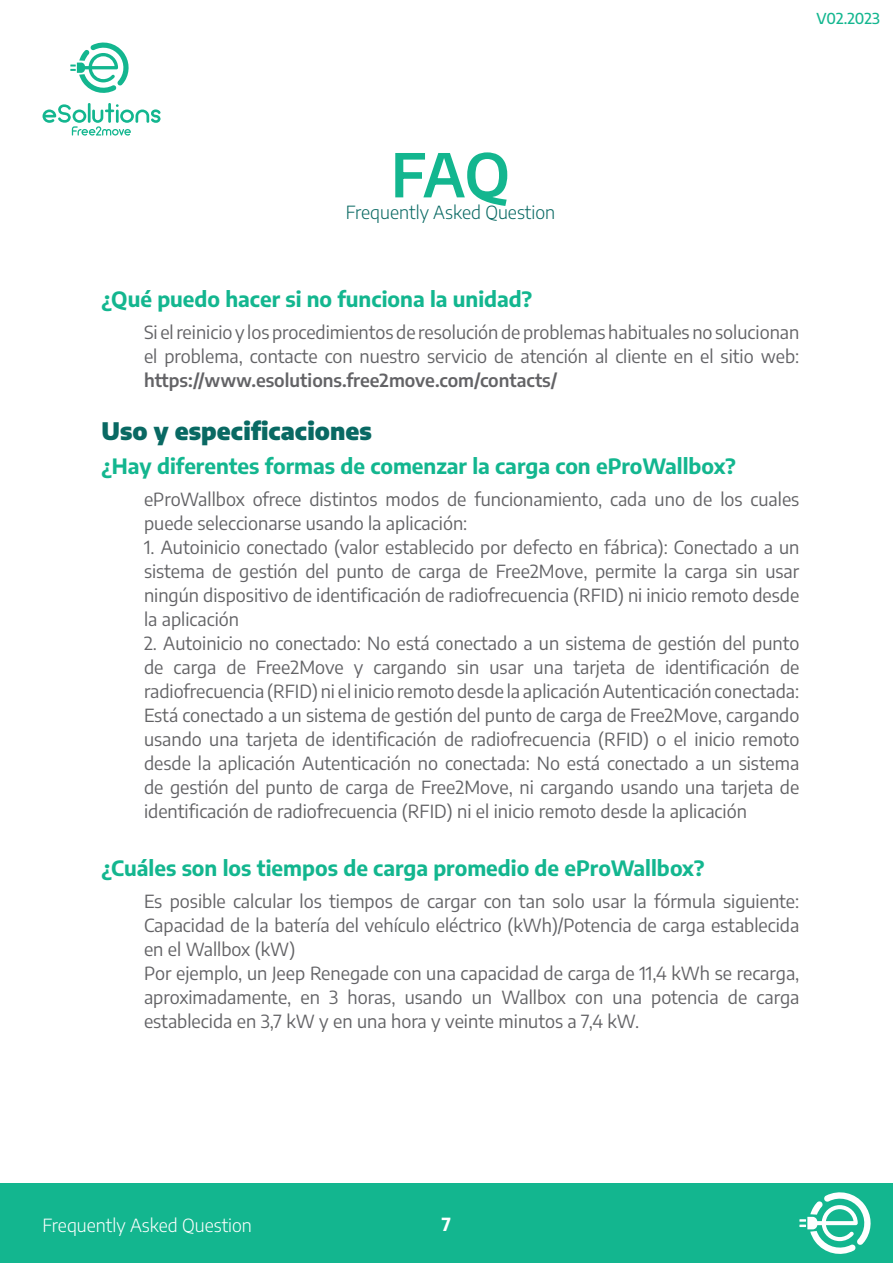
<style>
.page{position:relative;width:893px;height:1263px;background:#fff}
.page>*{position:absolute;margin:0;border:0;box-sizing:border-box;transform-origin:0 0}
.t1{font:600 60px "Encode Sans";color:#13b68f}
.t2{font:900 24px "Encode Sans";color:#096963}
.t3{font:700 21px "Encode Sans";color:#13b68f}
.t4{font:18px/24px "Encode Sans";color:#636366}
.t5{font:600 18px "Encode Sans";color:#636366}
.t6{font:300 18px "Encode Sans";color:#096963}
.t7{font:300 18px "Encode Sans";color:#fff}
.t8{font:700 18px "Encode Sans";color:#fff}
.t9{font:500 15px "Encode Sans";color:#13b68f}
</style>
<div class="page">
<div style="left:0;top:1183px;width:893px;height:80px;background:#13b68f"></div>
<svg style="left:70px;top:42px;width:59px;height:51px"></svg>
<svg style="left:43px;top:103px;width:118px;height:33px"></svg>
<svg style="left:799px;top:1192px;width:72px;height:62px"></svg>
<p class="t9" style="left:816px;top:8px;width:65px">V02.2023</p>
<h1 class="t1" style="left:391px;top:134px;width:121px">FAQ</h1>
<p class="t6" style="left:346px;top:200px;width:211px">Frequently Asked Question</p>
<p class="t3" style="left:102px;top:284px;width:432px">¿Qué puedo hacer si no funciona la unidad?</p>
<p class="t4" style="left:144px;top:320px;width:657px">Si el reinicio y los procedimientos de resolución de problemas habituales no solucionan el problema, contacte con nuestro servicio de atención al cliente en el sitio web:</p>
<p class="t5" style="left:144px;top:368px;width:415px">https://www.esolutions.free2move.com/contacts/</p>
<h2 class="t2" style="left:102px;top:414px;width:272px">Uso y especificaciones</h2>
<p class="t3" style="left:102px;top:451px;width:636px">¿Hay diferentes formas de comenzar la carga con eProWallbox?</p>
<p class="t4" style="left:144px;top:487px;width:657px">eProWallbox ofrece distintos modos de funcionamiento, cada uno de los cuales puede seleccionarse usando la aplicación:</p>
<p class="t4" style="left:144px;top:535px;width:657px;text-align:justify">1. Autoinicio conectado (valor establecido por defecto en fábrica): Conectado a un sistema de gestión del punto de carga de Free2Move, permite la carga sin usar ningún dispositivo de identificación de radiofrecuencia (RFID) ni inicio remoto desde la aplicación</p>
<p class="t4" style="left:144px;top:631px;width:657px;text-align:justify">2. Autoinicio no conectado: No está conectado a un sistema de gestión del punto de carga de Free2Move y cargando sin usar una tarjeta de identificación de radiofrecuencia (RFID) ni el inicio remoto desde la aplicación Autenticación conectada:<br>Está conectado a un sistema de gestión del punto de carga de Free2Move, cargando usando una tarjeta de identificación de radiofrecuencia (RFID) o el inicio remoto desde la aplicación Autenticación no conectada: No está conectado a un sistema de gestión del punto de carga de Free2Move, ni cargando usando una tarjeta de identificación de radiofrecuencia (RFID) ni el inicio remoto desde la aplicación</p>
<p class="t3" style="left:102px;top:853px;width:604px">¿Cuáles son los tiempos de carga promedio de eProWallbox?</p>
<p class="t4" style="left:144px;top:889px;width:657px">Es posible calcular los tiempos de cargar con tan solo usar la fórmula siguiente:<br>Capacidad de la batería del vehículo eléctrico (kWh)/Potencia de carga establecida en el Wallbox (kW)<br>Por ejemplo, un Jeep Renegade con una capacidad de carga de 11,4 kWh se recarga, aproximadamente, en 3 horas, usando un Wallbox con una potencia de carga establecida en 3,7 kW y en una hora y veinte minutos a 7,4 kW.</p>
<p class="t7" style="left:43px;top:1213px;width:211px">Frequently Asked Question</p>
<p class="t8" style="left:442px;top:1212px;width:11px">7</p>
</div>
